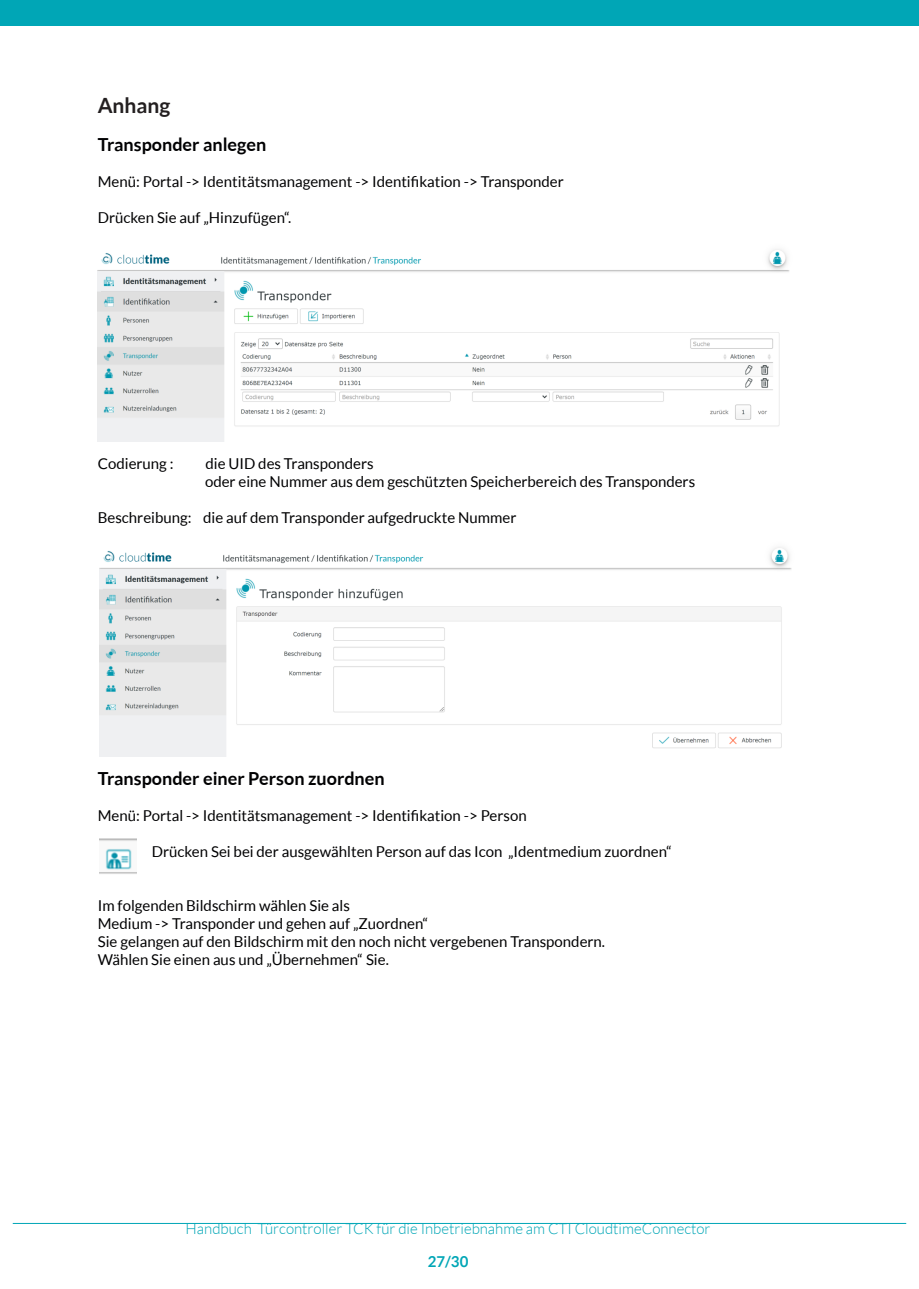
<style>
.page{position:relative;width:919px;height:1289px;background:#fff}
.page>*{position:absolute;margin:0;border:0;box-sizing:border-box;transform-origin:0 0}
.t1{font:700 21px "Lato";color:#231f20}
.t2{font:700 18px "Lato";color:#000002}
.t3{font:15px/18px "Lato";color:#000002}
.t4{font:300 15px "Lato";color:#00a6b6}
.t5{font:700 15px "Lato";color:#00a6b6}
</style>
<div class="page">
<div style="left:0;top:0;width:918px;height:26px;background:#00a6b6"></div>
<img style="left:99px;top:838px;width:38px;height:36px">
<img style="left:98px;top:249px;width:692px;height:192px">
<img style="left:99px;top:547px;width:693px;height:209px">
<hr style="left:13px;top:1222px;width:893px;height:1px;background:#00a6b6">
<h1 class="t1" style="left:98px;top:97px;width:74px">Anhang</h1>
<p class="t2" style="left:98px;top:136px;width:170px">Transponder anlegen</p>
<p class="t3" style="left:98px;top:173px;width:467px">Menü: Portal -&gt; Identitätsmanagement -&gt; Identifikation -&gt; Transponder</p>
<p class="t3" style="left:98px;top:209px;width:195px">Drücken Sie auf „Hinzufügen“.</p>
<p class="t3" style="left:98px;top:455px;width:77px">Codierung :</p>
<p class="t3" style="left:205px;top:455px;width:491px">die UID des Transponders<br>oder eine Nummer aus dem geschützten Speicherbereich des Transponders</p>
<p class="t3" style="left:98px;top:509px;width:420px">Beschreibung: die auf dem Transponder aufgedruckte Nummer</p>
<p class="t2" style="left:98px;top:770px;width:288px">Transponder einer Person zuordnen</p>
<p class="t3" style="left:98px;top:807px;width:430px">Menü: Portal -&gt; Identitätsmanagement -&gt; Identifikation -&gt; Person</p>
<p class="t3" style="left:152px;top:843px;width:521px">Drücken Sei bei der ausgewählten Person auf das Icon „Identmedium zuordnen“</p>
<p class="t3" style="left:98px;top:897px;width:508px">Im folgenden Bildschirm wählen Sie als<br>Medium -&gt; Transponder und gehen auf „Zuordnen“<br>Sie gelangen auf den Bildschirm mit den noch nicht vergebenen Transpondern.<br>Wählen Sie einen aus und „Übernehmen“ Sie.</p>
<p class="t4" style="left:185px;top:1222px;width:526px">Handbuch Türcontroller TCK für die Inbetriebnahme am CTI CloudtimeConnector</p>
<p class="t5" style="left:428px;top:1255px;width:42px">27/30</p>
</div>
